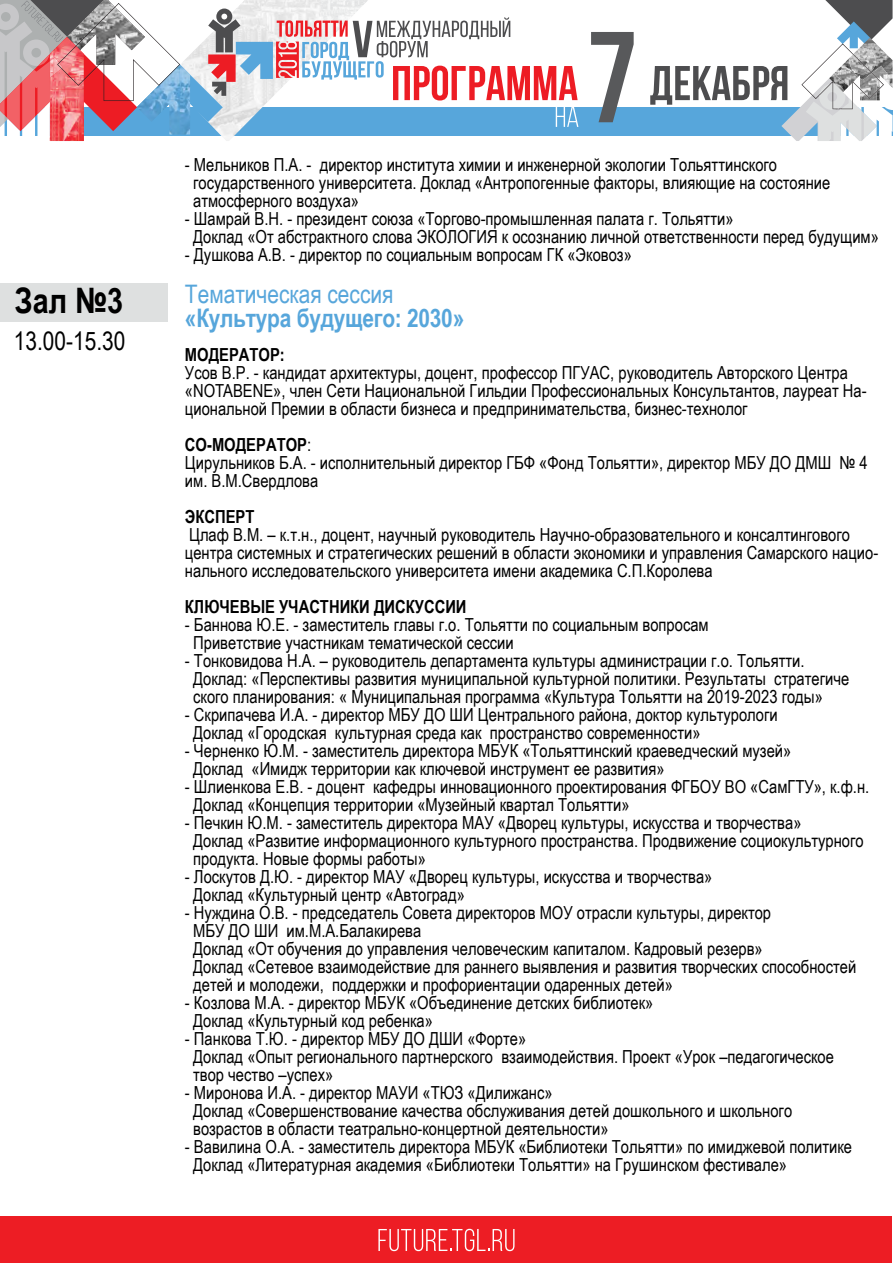
<style>
.page{position:relative;width:893px;height:1263px;background:#fff}
.page>*{position:absolute;margin:0;border:0;box-sizing:border-box;transform-origin:0 0}
.t1{font:700 129px "Bebas Neue";color:#58595b}
.t2{font:700 35.1px "Arial Narrow";color:#000}
.t3{font:700 25.5px "Arial Narrow";letter-spacing:-.01em;color:#57a6db}
.t4{font:25.5px "Arial Narrow";color:#57a6db}
.t5{font:25.5px "Arial Narrow";color:#000}
.t6{font:18px/18px "Arial Narrow";color:#000}
.t7{font:700 18px "Arial Narrow";color:#000}
</style>
<div class="page">
<div style="left:0;top:107px;width:893px;height:29px;background:#57a6db"></div>
<svg style="left:650px;top:0;width:242px;height:141px"></svg>
<svg style="left:0;top:0;width:578px;height:141px"></svg>
<div style="left:1px;top:1217px;width:891px;height:46px;background:#ed1d24"></div>
<svg style="left:378px;top:1229px;width:136px;height:22px"></svg>
<div style="left:0;top:283px;width:168px;height:39px;background:#dee0e0"></div>
<h2 class="t2" style="left:15px;top:274px;width:110px">Зал №3</h2>
<h3 class="t5" style="left:14px;top:322px;width:113px">13.00-15.30</h3>
<h1 class="t1" style="left:587px;top:7px;width:53px">7</h1>
<p class="t6" style="left:193px;top:155px;width:639px;text-indent:-8px">- Мельников П.А. - директор института химии и инженерной экологии Тольяттинского государственного университета. Доклад «Антропогенные факторы, влияющие на состояние атмосферного воздуха»</p>
<p class="t6" style="left:193px;top:209px;width:687px;text-indent:-8px">- Шамрай В.Н. - президент союза «Торгово-промышленная палата г. Тольятти»<br>Доклад «От абстрактного слова ЭКОЛОГИЯ к осознанию личной ответственности перед будущим»</p>
<p class="t6" style="left:185px;top:245px;width:448px">- Душкова А.В. - директор по социальным вопросам ГК «Эковоз»</p>
<h3 class="t4" style="left:185px;top:276px;width:210px">Тематическая сессия</h3>
<h3 class="t3" style="left:185px;top:299px;width:281px">«Культура будущего: 2030»</h3>
<p class="t7" style="left:185px;top:341px;width:46px">Модератор</p>
<p class="t7" style="left:280px;top:341px;width:6px">:</p>
<p class="t6" style="left:185px;top:363px;width:683px">Усов В.Р. - кандидат архитектуры, доцент, профессор ПГУАС, руководитель Авторского Центра «NOTABENE», член Сети Национальной Гильдии Профессиональных Консультантов, лауреат На&shy;циональной Премии в области бизнеса и предпринимательства, бизнес-технолог</p>
<p class="t7" style="left:185px;top:431px;width:73px">Со-модератор</p>
<p class="t6" style="left:185px;top:435px;width:684px;text-indent:122px">:<br>Цирульников Б.А. - исполнительный директор ГБФ «Фонд Тольятти», директор МБУ ДО ДМШ № 4 им. В.М.Свердлова</p>
<p class="t7" style="left:185px;top:503px;width:22px">Эксперт</p>
<p class="t6" style="left:185px;top:525px;width:695px">Цлаф В.М. – к.т.н., доцент, научный руководитель Научно-образовательного и консалтингового центра системных и стратегических решений в области экономики и управления Самарского нацио&shy;нального исследовательского университета имени академика С.П.Королева</p>
<p class="t7" style="left:185px;top:593px;width:57px">Ключевые</p>
<p class="t7" style="left:279px;top:593px;width:31px">участники</p>
<p class="t7" style="left:374px;top:593px;width:22px">дискуссии</p>
<p class="t6" style="left:193px;top:615px;width:517px;text-indent:-8px">- Баннова Ю.Е. - заместитель главы г.о. Тольятти по социальным вопросам<br>Приветствие участникам тематической сессии</p>
<p class="t6" style="left:193px;top:651px;width:658px;text-indent:-8px">- Тонковидова Н.А. – руководитель департамента культуры администрации г.о. Тольятти.<br>Доклад: «Перспективы развития муниципальной культурной политики. Результаты стратегиче ского планирования: « Муниципальная программа «Культура Тольятти на 2019-2023 годы»</p>
<p class="t6" style="left:193px;top:705px;width:586px;text-indent:-8px">- Скрипачева И.А. - директор МБУ ДО ШИ Центрального района, доктор культурологи<br>Доклад «Городская культурная среда как пространство современности»</p>
<p class="t6" style="left:193px;top:741px;width:600px;text-indent:-8px">- Черненко Ю.М. - заместитель директора МБУК «Тольяттинский краеведческий музей»<br>Доклад «Имидж территории как ключевой инструмент ее развития»</p>
<p class="t6" style="left:193px;top:777px;width:678px;text-indent:-8px">- Шлиенкова Е.В. - доцент кафедры инновационного проектирования ФГБОУ ВО «СамГТУ», к.ф.н.<br>Доклад «Концепция территории «Музейный квартал Тольятти»</p>
<p class="t6" style="left:193px;top:813px;width:672px;text-indent:-8px">- Печкин Ю.М. - заместитель директора МАУ «Дворец культуры, искусства и творчества»<br>Доклад «Развитие информационного культурного пространства. Продвижение социокультурного продукта. Новые формы работы»</p>
<p class="t6" style="left:193px;top:867px;width:521px;text-indent:-8px">- Лоскутов Д.Ю. - директор МАУ «Дворец культуры, искусства и творчества»<br>Доклад «Культурный центр «Автоград»</p>
<p class="t6" style="left:193px;top:903px;width:665px;text-indent:-8px">- Нуждина О.В. - председатель Совета директоров МОУ отрасли культуры, директор<br>МБУ ДО ШИ им.М.А.Балакирева<br>Доклад «От обучения до управления человеческим капиталом. Кадровый резерв»<br>Доклад «Сетевое взаимодействие для раннего выявления и развития творческих способностей детей и молодежи, поддержки и профориентации одаренных детей»</p>
<p class="t6" style="left:193px;top:993px;width:462px;text-indent:-8px">- Козлова М.А. - директор МБУК «Объединение детских библиотек»<br>Доклад «Культурный код ребенка»</p>
<p class="t6" style="left:193px;top:1029px;width:642px;text-indent:-8px">- Панкова Т.Ю. - директор МБУ ДО ДШИ «Форте»<br>Доклад «Опыт регионального партнерского взаимодействия. Проект «Урок –педагогическое твор чество –успех»</p>
<p class="t6" style="left:193px;top:1083px;width:601px;text-indent:-8px">- Миронова И.А. - директор МАУИ «ТЮЗ «Дилижанс»<br>Доклад «Совершенствование качества обслуживания детей дошкольного и школьного возрастов в области театрально-концертной деятельности»</p>
<p class="t6" style="left:193px;top:1137px;width:660px;text-indent:-8px">- Вавилина О.А. - заместитель директора МБУК «Библиотеки Тольятти» по имиджевой политике<br>Доклад «Литературная академия «Библиотеки Тольятти» на Грушинском фестивале»</p>
</div>
